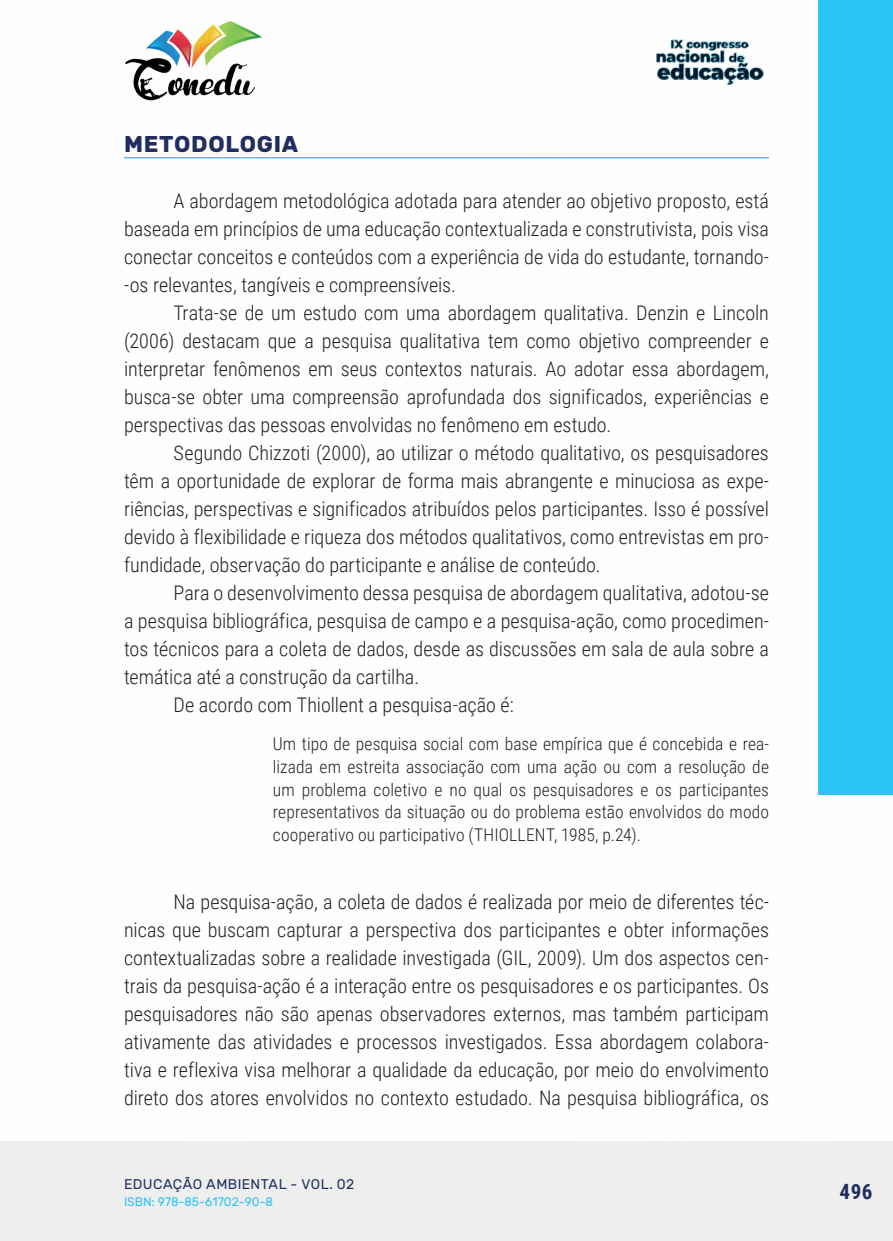
<style>
.page{position:relative;width:893px;height:1241px;background:#fff}
.page>*{position:absolute;margin:0;border:0;box-sizing:border-box;transform-origin:0 0}
._10_SUBTITULO{font:700 22.75px "Rubik";letter-spacing:.03em;color:#202d5e}
.t1{font:700 21px "Roboto Condensed";color:#202d5e}
._9_CORPO{font:300 20.12px/28px "Roboto Condensed";color:#231f20;text-align:justify}
._16_CITACAO{font:300 17.5px/22.8px "Roboto Condensed";letter-spacing:.005em;color:#231f20;text-align:justify}
.t2{font:14px "Rubik";letter-spacing:.035em;color:#202d5e}
.t3{font:12.25px "Rubik";color:#29c4f3}
</style>
<div class="page">
<div style="left:0;top:1141px;width:893px;height:99px;background:#eeeeef"></div>
<div style="left:819px;top:0;width:74px;height:794px;background:#29c4f3"></div>
<img style="left:125px;top:20px;width:137px;height:81px">
<img style="left:656px;top:39px;width:108px;height:46px">
<hr style="left:124px;top:157px;width:645px;height:1px;background:#29c4f3">
<p class="_10_SUBTITULO" style="left:124px;top:131px;width:176px">METODOLOGIA</p>
<p class="_9_CORPO" style="left:124px;top:186px;width:646px;text-indent:50px">A abordagem metodológica adotada para atender ao objetivo proposto, está baseada em princípios de uma educação contextualizada e construtivista, pois visa conectar conceitos e conteúdos com a experiência de vida do estudante, tornando--os relevantes, tangíveis e compreensíveis.</p>
<p class="_9_CORPO" style="left:124px;top:298px;width:646px;text-indent:50px">Trata-se de um estudo com uma abordagem qualitativa. Denzin e Lincoln (2006) destacam que a pesquisa qualitativa tem como objetivo compreender e interpretar fenômenos em seus contextos naturais. Ao adotar essa abordagem, busca-se obter uma compreensão aprofundada dos significados, experiências e perspectivas das pessoas envolvidas no fenômeno em estudo.</p>
<p class="_9_CORPO" style="left:124px;top:438px;width:646px;text-indent:50px">Segundo Chizzoti (2000), ao utilizar o método qualitativo, os pesquisadores têm a oportunidade de explorar de forma mais abrangente e minuciosa as expe&shy;riências, perspectivas e significados atribuídos pelos participantes. Isso é possível devido à flexibilidade e riqueza dos métodos qualitativos, como entrevistas em pro&shy;fundidade, observação do participante e análise de conteúdo.</p>
<p class="_9_CORPO" style="left:124px;top:578px;width:646px;text-indent:50px">Para o desenvolvimento dessa pesquisa de abordagem qualitativa, adotou-se a pesquisa bibliográfica, pesquisa de campo e a pesquisa-ação, como procedimen&shy;tos técnicos para a coleta de dados, desde as discussões em sala de aula sobre a temática até a construção da cartilha.</p>
<p class="_9_CORPO" style="left:174px;top:690px;width:342px">De acordo com Thiollent a pesquisa-ação é:</p>
<p class="_16_CITACAO" style="left:273px;top:731px;width:498px">Um tipo de pesquisa social com base empírica que é concebida e rea&shy;lizada em estreita associação com uma ação ou com a resolução de um problema coletivo e no qual os pesquisadores e os participantes representativos da situação ou do problema estão envolvidos do modo cooperativo ou participativo (THIOLLENT, 1985, p.24).</p>
<p class="_9_CORPO" style="left:124px;top:886px;width:646px;text-indent:50px">Na pesquisa-ação, a coleta de dados é realizada por meio de diferentes téc&shy;nicas que buscam capturar a perspectiva dos participantes e obter informações contextualizadas sobre a realidade investigada (GIL, 2009). Um dos aspectos cen&shy;trais da pesquisa-ação é a interação entre os pesquisadores e os participantes. Os pesquisadores não são apenas observadores externos, mas também participam ativamente das atividades e processos investigados. Essa abordagem colabora&shy;tiva e reflexiva visa melhorar a qualidade da educação, por meio do envolvimento direto dos atores envolvidos no contexto estudado. Na pesquisa bibliográfica, os</p>
<p class="t2" style="left:124px;top:1175px;width:232px">EDUCAÇÃO AMBIENTAL - VOL. 02</p>
<p class="t3" style="left:124px;top:1194px;width:151px">ISBN: 978-85-61702-90-8</p>
<p class="t1" style="left:839px;top:1176px;width:34px">496</p>
</div>
